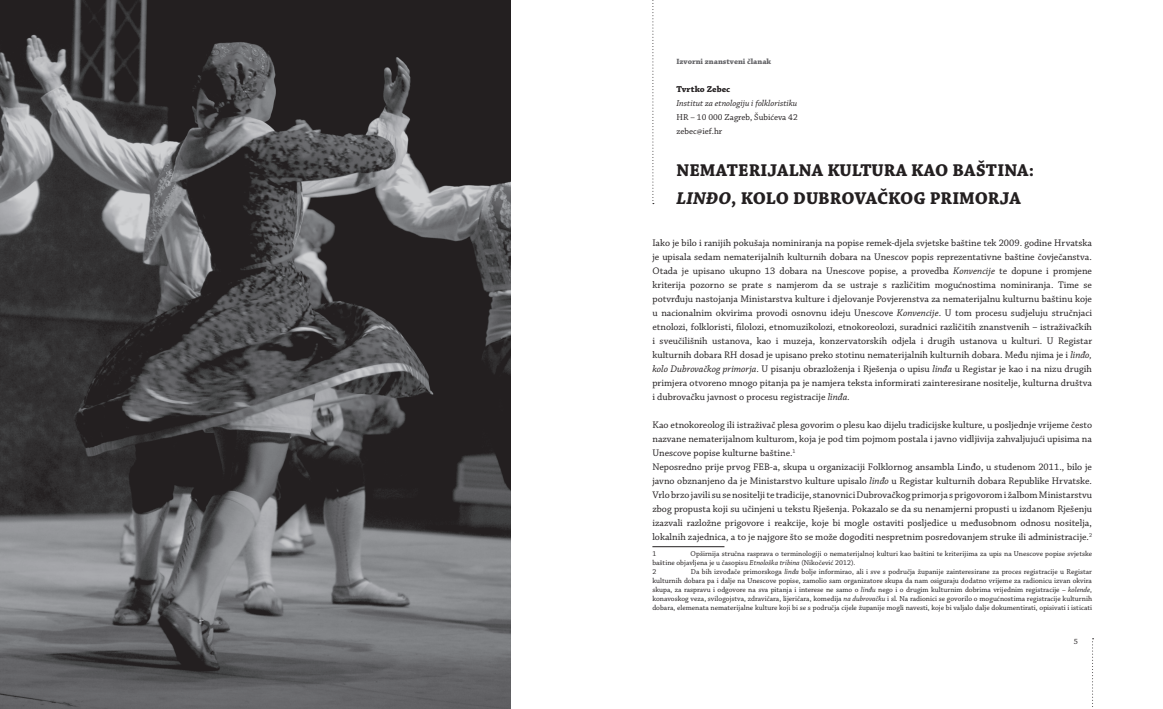
<style>
.page{position:relative;width:1163px;height:709px;background:#fff}
.page>*{position:absolute;margin:0;border:0;box-sizing:border-box;transform-origin:0 0}
.t1{font:700 18px "Chaparral Pro";color:#231f20}
.t2{font:italic 700 18px "Chaparral Pro";color:#231f20}
.t3{font:10px/14px "Chaparral Pro";color:#231f20;text-align:justify}
.t4{font:9px/14px "Chaparral Pro";color:#231f20}
.t5{font:italic 9px "Chaparral Pro";color:#231f20}
.t6{font:700 9px "Chaparral Pro";color:#231f20}
.t7{font:700 8px "Chaparral Pro";color:#636366}
.t8{font:8px "Chaparral Pro";color:#231f20}
.t9{font:7.5px/9px "Chaparral Pro";color:#231f20}
.s1{font-style:normal}
.s2{font-style:italic}
</style>
<div class="page">
<svg style="left:1092px;top:638px;width:1px;height:69px"></svg>
<img style="left:0;top:0;width:510px;height:709px">
<hr style="left:652px;top:546px;width:72px;height:1px;background:#231f20">
<svg style="left:652px;top:0;width:1px;height:204px"></svg>
<p class="t7" style="left:676px;top:57px;width:96px">Izvorni znanstveni članak</p>
<p class="t6" style="left:676px;top:84px;width:55px">Tvrtko Zebec</p>
<p class="t5" style="left:676px;top:98px;width:122px">Institut za etnologiju i folkloristiku</p>
<p class="t4" style="left:676px;top:111px;width:123px">HR – 10 000 Zagreb, Šubićeva 42 zebec@ief.hr</p>
<h1 class="t1" style="left:676px;top:160px;width:52px">NEMATERIJALNA</h1>
<h1 class="t1" style="left:827px;top:160px;width:13px">KULTURA</h1>
<h1 class="t1" style="left:911px;top:160px;width:13px">KAO</h1>
<h1 class="t1" style="left:952px;top:160px;width:12px">BAŠTINA</h1>
<h1 class="t1" style="left:1028px;top:160px;width:7px">:</h1>
<h1 class="t2" style="left:676px;top:188px;width:77px">LINĐO<span class="s1">, KOLO</span></h1>
<h1 class="t1" style="left:793px;top:188px;width:13px">DUBROVAČKOG</h1>
<h1 class="t1" style="left:929px;top:188px;width:58px">PRIMORJA</h1>
<p class="t3" style="left:652px;top:236px;width:441px">Iako je bilo i ranijih pokušaja nominiranja na popise remek-djela svjetske baštine tek 2009. godine Hrvatska je upisala sedam nematerijalnih kulturnih dobara na Unescov popis reprezentativne baštine čovječanstva.<br>Otada je upisano ukupno 13 dobara na Unescove popise, a provedba <span class="s2">Konvencije</span> te dopune i promjene kriterija pozorno se prate s namjerom da se ustraje s različitim mogućnostima nominiranja. Time se potvrđuju nastojanja Ministarstva kulture i djelovanje Povjerenstva za nematerijalnu kulturnu baštinu koje u nacionalnim okvirima provodi osnovnu ideju Unescove <span class="s2">Konvencije</span>. U tom procesu sudjeluju stručnjaci etnolozi, folkloristi, filolozi, etnomuzikolozi, etnokoreolozi, suradnici različitih znanstvenih – istraživačkih i sveučilišnih ustanova, kao i muzeja, konzervatorskih odjela i drugih ustanova u kulturi. U Registar kulturnih dobara RH dosad je upisano preko stotinu nematerijalnih kulturnih dobara. Među njima je i <span class="s2">linđo, kolo Dubrovačkog primorja</span>. U pisanju obrazloženja i Rješenja o upisu <span class="s2">linđa</span> u Registar je kao i na nizu drugih primjera otvoreno mnogo pitanja pa je namjera teksta informirati zainteresirane nositelje, kulturna društva i dubrovačku javnost o procesu registracije <span class="s2">linđa</span>.</p>
<p class="t3" style="left:652px;top:418px;width:441px;text-align:left">Kao etnokoreolog ili istraživač plesa govorim o plesu kao dijelu tradicijske kulture, u posljednje vrijeme često nazvane nematerijalnom kulturom, koja je pod tim pojmom postala i javno vidljivija zahvaljujući upisima na Unescove popise kulturne baštine.<sup>1<br></sup>Neposredno prije prvog FEB-a, skupa u organizaciji Folklornog ansambla Linđo, u studenom 2011., bilo je javno obznanjeno da je Ministarstvo kulture upisalo <span class="s2">linđo</span> u Registar kulturnih dobara Republike Hrvatske.<br>Vrlo brzo javili su se nositelji te tradicije, stanovnici Dubrovačkog primorja s prigovorom i žalbom Ministarstvu zbog propusta koji su učinjeni u tekstu Rješenja. Pokazalo se da su nenamjerni propusti u izdanom Rješenju izazvali razložne prigovore i reakcije, koje bi mogle ostaviti posljedice u međusobnom odnosu nositelja, lokalnih zajednica, a to je najgore što se može dogoditi nespretnim posredovanjem struke ili administracije.<sup>2</sup></p>
<p class="t9" style="left:652px;top:549px;width:5px">1</p>
<p class="t9" style="left:652px;top:549px;width:441px;text-indent:38px">Opširnija stručna rasprava o terminologiji o nematerijalnoj kulturi kao baštini te kriterijima za upis na Unescove popise svjetske baštine objavljena je u časopisu <span class="s2">Etnološka tribina</span> (Nikočević 2012).<br>2</p>
<p class="t9" style="left:652px;top:567px;width:441px;text-align:justify;text-indent:38px">Da bih izvođače primorskoga <span class="s2">linđa</span> bolje informirao, ali i sve s područja županije zainteresirane za proces registracije u Registar kulturnih dobara pa i dalje na Unescove popise, zamolio sam organizatore skupa da nam osiguraju dodatno vrijeme za radionicu izvan okvira skupa, za raspravu i odgovore na sva pitanja i interese ne samo o <span class="s2">linđu</span> nego i o drugim kulturnim dobrima vrijednim registracije – <span class="s2">kolende</span>, konavoskog veza, svilogojstva, zdravičara, lijeričara, komedija <span class="s2">na dubrovačku</span> i sl. Na radionici se govorilo o mogućnostima registracije kulturnih dobara, elemenata nematerijalne kulture koji bi se s područja cijele županije mogli navesti, koje bi valjalo dalje dokumentirati, opisivati i isticati</p>
<p class="t8" style="left:1073px;top:637px;width:6px">5</p>
</div>
